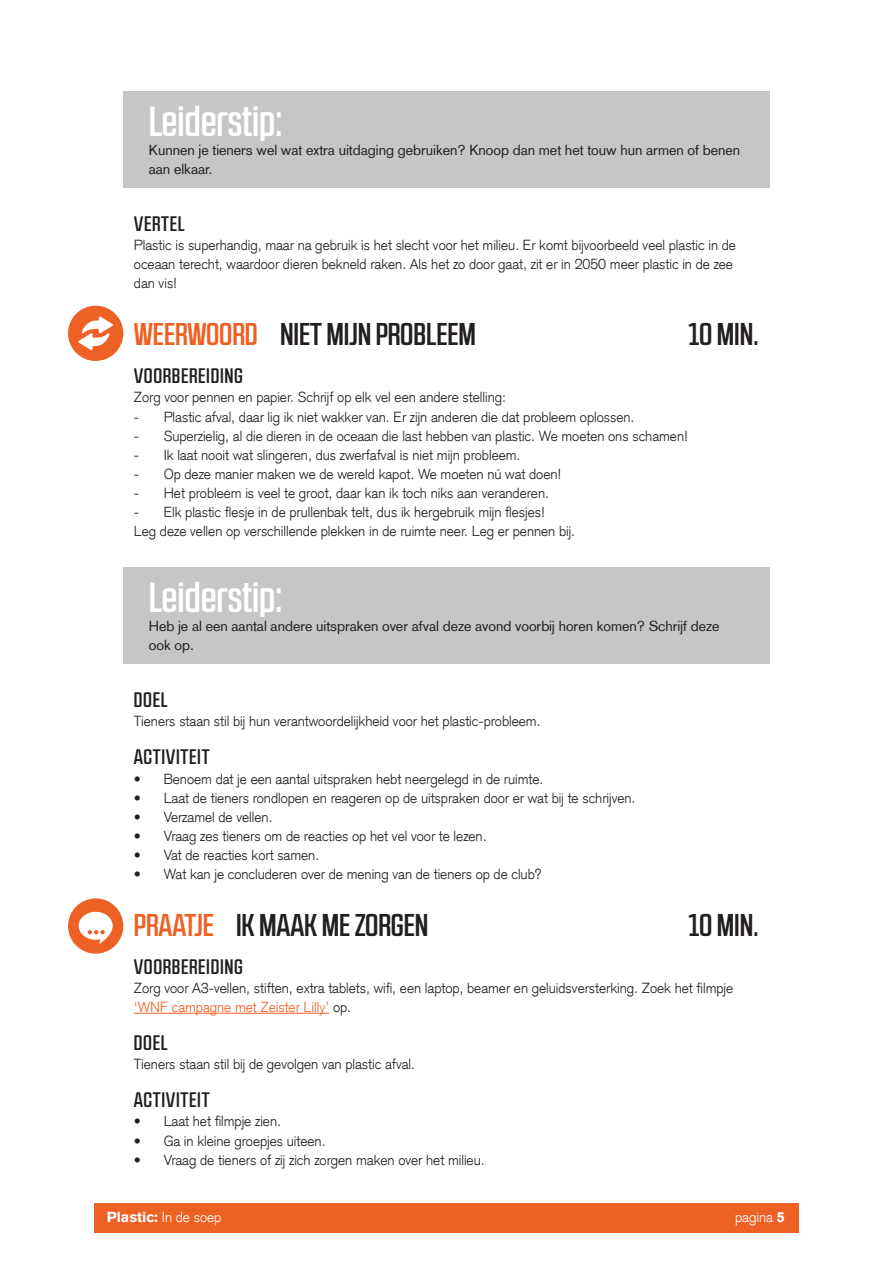
<style>
.page{position:relative;width:893px;height:1263px;background:#fff}
.page>*{position:absolute;margin:0;border:0;box-sizing:border-box;transform-origin:0 0}
.LEIDERSTIP{font:500 42px "RB No 2.1 a";color:#fff}
.onderdeel_kop{font:500 31.5px "RB No 2.1 a";color:#231f20}
.tussenkop{font:500 21px "RB No 2.1 a";letter-spacing:.03em;color:#231f20}
.broodtekst{font:300 14.25px/19px "Basic Commercial LT Com";letter-spacing:-.005em;color:#231f20}
.LEIDERSTIP_tekst{font:14.25px/19px "Basic Commercial LT Com";letter-spacing:-.005em;color:#231f20}
.t1{font:900 14.25px "Basic Commercial LT Com";letter-spacing:-.005em;color:#fff}
.t2{font:300 14.25px "Basic Commercial LT Com";letter-spacing:-.005em;color:#fff}
.s1{color:#ee6125}
.s2{font-weight:300}
.s3{font-weight:900}
</style>
<div class="page">
<div style="left:94px;top:1203px;width:705px;height:30px;background:#ee6125"></div>
<div style="left:123px;top:91px;width:647px;height:64px;background:#c5c7c6"></div>
<div style="left:123px;top:134px;width:647px;height:54px;background:#c5c7c6"></div>
<div style="left:123px;top:568px;width:647px;height:63px;background:#c5c7c6"></div>
<div style="left:123px;top:610px;width:647px;height:54px;background:#c5c7c6"></div>
<hr style="left:134px;top:1013px;width:195px;height:1px;background:#ee6125">
<div style="left:68px;top:306px;width:55px;height:55px;background:#ee6125;border-radius:50%"></div>
<svg style="left:78px;top:316px;width:35px;height:34px"></svg>
<div style="left:68px;top:898px;width:55px;height:56px;background:#ee6125;border-radius:50%"></div>
<svg style="left:79px;top:912px;width:34px;height:32px"></svg>
<p class="LEIDERSTIP" style="left:149px;top:97px;width:135px">Leiderstip:</p>
<p class="LEIDERSTIP_tekst" style="left:149px;top:140px;width:593px">Kunnen je tieners wel wat extra uitdaging gebruiken? Knoop dan met het touw hun armen of benen aan elkaar.</p>
<p class="tussenkop" style="left:134px;top:212px;width:52px">VERTEL</p>
<p class="broodtekst" style="left:134px;top:236px;width:604px">Plastic is superhandig, maar na gebruik is het slecht voor het milieu. Er komt bijvoorbeeld veel plastic in de oceaan terecht, waardoor dieren bekneld raken. Als het zo door gaat, zit er in 2050 meer plastic in de zee</p>
<p class="broodtekst" style="left:134px;top:274px;width:45px">dan vis!</p>
<p class="onderdeel_kop" style="left:134px;top:316px;width:343px"><span class="s1">WEERWOORD</span> NIET MIJN PROBLEEM</p>
<p class="onderdeel_kop" style="left:689px;top:316px;width:72px">10 MIN.</p>
<p class="tussenkop" style="left:134px;top:364px;width:110px">VOORBEREIDING</p>
<p class="broodtekst" style="left:134px;top:388px;width:374px">Zorg voor pennen en papier. Schrijf op elk vel een andere stelling:</p>
<p class="broodtekst" style="left:134px;top:407px;width:502px">- Plastic afval, daar lig ik niet wakker van. Er zijn anderen die dat probleem oplossen.</p>
<p class="broodtekst" style="left:134px;top:426px;width:556px">- Superzielig, al die dieren in de oceaan die last hebben van plastic. We moeten ons schamen!</p>
<p class="broodtekst" style="left:134px;top:445px;width:388px">- Ik laat nooit wat slingeren, dus zwerfafval is niet mijn probleem.</p>
<p class="broodtekst" style="left:134px;top:464px;width:429px">- Op deze manier maken we de wereld kapot. We moeten nú wat doen!</p>
<p class="broodtekst" style="left:134px;top:483px;width:417px">- Het probleem is veel te groot, daar kan ik toch niks aan veranderen.</p>
<p class="broodtekst" style="left:134px;top:502px;width:413px">- Elk plastic flesje in de prullenbak telt, dus ik hergebruik mijn flesjes!</p>
<p class="broodtekst" style="left:134px;top:521px;width:443px">Leg deze vellen op verschillende plekken in de ruimte neer. Leg er pennen bij.</p>
<p class="LEIDERSTIP" style="left:149px;top:573px;width:135px">Leiderstip:</p>
<p class="LEIDERSTIP_tekst" style="left:149px;top:617px;width:572px">Heb je al een aantal andere uitspraken over afval deze avond voorbij horen komen? Schrijf deze ook op.</p>
<p class="tussenkop" style="left:134px;top:688px;width:35px">DOEL</p>
<p class="broodtekst" style="left:134px;top:712px;width:408px">Tieners staan stil bij hun verantwoordelijkheid voor het plastic-probleem.</p>
<p class="tussenkop" style="left:134px;top:745px;width:77px">ACTIVITEIT</p>
<p class="broodtekst" style="left:134px;top:769px;width:411px">• Benoem dat je een aantal uitspraken hebt neergelegd in de ruimte.</p>
<p class="broodtekst" style="left:134px;top:788px;width:503px">• Laat de tieners rondlopen en reageren op de uitspraken door er wat bij te schrijven.</p>
<p class="broodtekst" style="left:134px;top:807px;width:140px">• Verzamel de vellen.</p>
<p class="broodtekst" style="left:134px;top:826px;width:354px">• Vraag zes tieners om de reacties op het vel voor te lezen.</p>
<p class="broodtekst" style="left:134px;top:845px;width:187px">• Vat de reacties kort samen.</p>
<p class="broodtekst" style="left:134px;top:864px;width:409px">• Wat kan je concluderen over de mening van de tieners op de club?</p>
<p class="onderdeel_kop" style="left:134px;top:907px;width:296px"><span class="s1">PRAATJE</span> IK MAAK ME ZORGEN</p>
<p class="onderdeel_kop" style="left:689px;top:907px;width:72px">10 MIN.</p>
<p class="tussenkop" style="left:134px;top:955px;width:110px">VOORBEREIDING</p>
<p class="broodtekst" style="left:134px;top:979px;width:601px">Zorg voor A3-vellen, stiften, extra tablets, wifi, een laptop, beamer en geluidsversterking. Zoek het filmpje <span class="s1">‘WNF campagne met Zeister Lilly’</span> op.</p>
<p class="tussenkop" style="left:134px;top:1031px;width:35px">DOEL</p>
<p class="broodtekst" style="left:134px;top:1055px;width:283px">Tieners staan stil bij de gevolgen van plastic afval.</p>
<p class="tussenkop" style="left:134px;top:1088px;width:77px">ACTIVITEIT</p>
<p class="broodtekst" style="left:134px;top:1112px;width:149px">• Laat het filmpje zien.</p>
<p class="broodtekst" style="left:134px;top:1131px;width:193px">• Ga in kleine groepjes uiteen.</p>
<p class="broodtekst" style="left:134px;top:1150px;width:352px">• Vraag de tieners of zij zich zorgen maken over het milieu.</p>
<p class="t1" style="left:107px;top:1208px;width:116px">Plastic: <span class="s2">In de soep</span></p>
<p class="t2" style="left:735px;top:1208px;width:51px">pagina <span class="s3">5</span></p>
</div>
